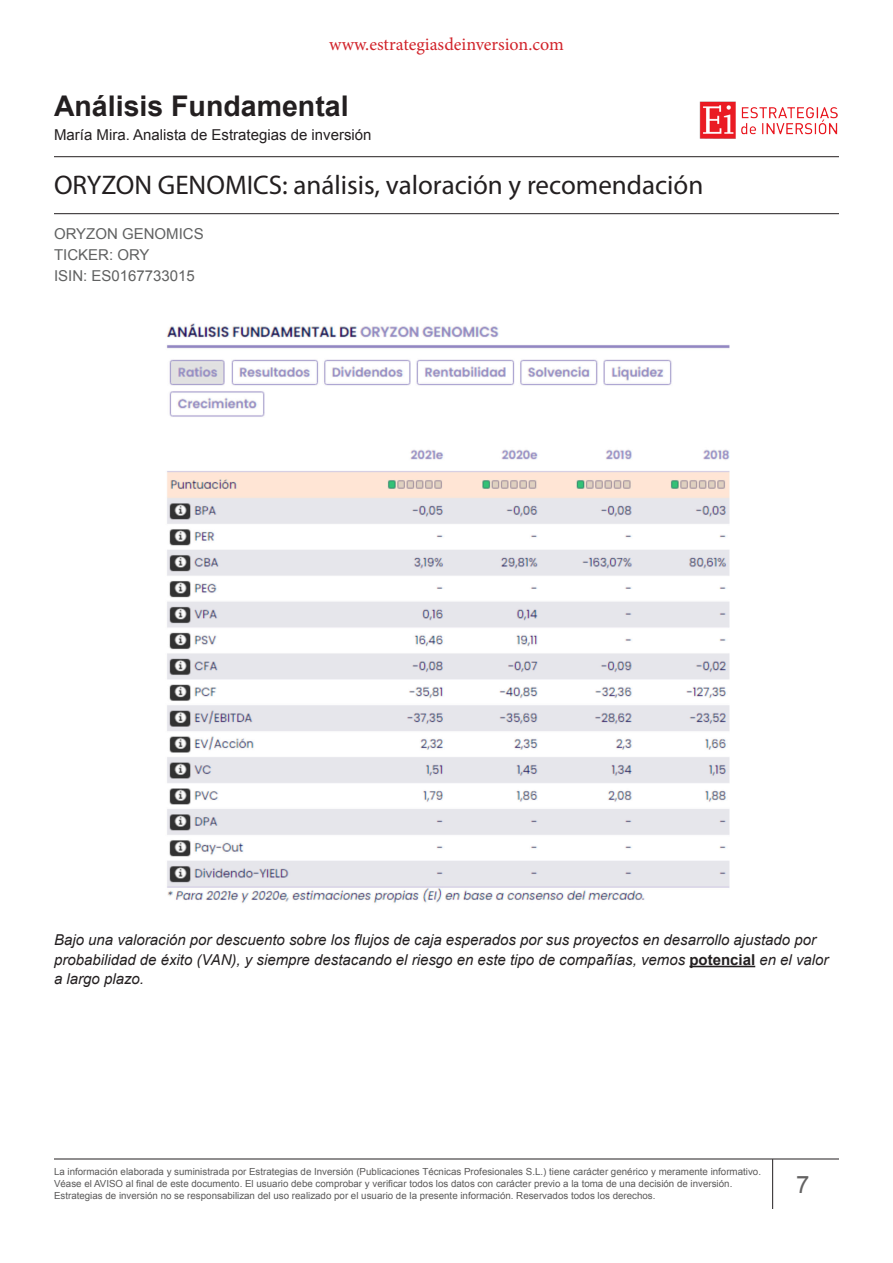
<style>
.page{position:relative;width:893px;height:1263px;background:#fff}
.page>*{position:absolute;margin:0;border:0;box-sizing:border-box;transform-origin:0 0}
.t1{font:700 28.5px "Arial";color:#231f20}
.t2{font:27px "Myriad Pro";color:#231f20}
.t3{font:24px "Arial";color:#646363}
.t4{font:18px "Minion Pro";color:#d1232a}
.t5{font:italic 15px/19.5px "Arial";color:#231f20}
.t6{font:15px "Arial";color:#231f20}
.t7{font:15px/21px "Arial";color:#606161}
.t8{font:9.75px/11.7px "Arial";color:#5a5959}
.s1{font-weight:700;font-style:normal}
</style>
<div class="page">
<img style="left:699px;top:101px;width:139px;height:38px">
<hr style="left:54px;top:156px;width:785px;height:1px;background:#231f20">
<hr style="left:54px;top:213px;width:785px;height:1px;background:#231f20">
<hr style="left:54px;top:1159px;width:785px;height:1px;background:#231f20">
<hr style="left:772px;top:1159px;width:1px;height:50px;background:#231f20">
<hr style="left:689px;top:966px;width:66px;height:1px;background:#231f20">
<img style="left:167px;top:323px;width:563px;height:580px">
<h3 class="t4" style="left:329px;top:32px;width:236px">www.estrategiasdeinversion.com</h3>
<h1 class="t1" style="left:54px;top:87px;width:296px">Análisis Fundamental</h1>
<h3 class="t6" style="left:54px;top:125px;width:319px">María Mira. Analista de Estrategias de inversión</h3>
<h2 class="t2" style="left:54px;top:168px;width:651px">ORYZON GENOMICS: análisis, valoración y recomendación</h2>
<h3 class="t7" style="left:54px;top:223px;width:151px">ORYZON GENOMICS<br>TICKER: ORY<br>ISIN: ES0167733015</h3>
<p class="t5" style="left:54px;top:930px;width:776px">Bajo una valoración por descuento sobre los flujos de caja esperados por sus proyectos en desarrollo ajustado por probabilidad de éxito (VAN), y siempre destacando el riesgo en este tipo de compañías, vemos <span class="s1">potencial</span> en el valor a largo plazo.</p>
<p class="t8" style="left:54px;top:1166px;width:709px">La información elaborada y suministrada por Estrategias de Inversión (Publicaciones Técnicas Profesionales S.L.) tiene carácter genérico y meramente informativo.<br>Véase el AVISO al final de este documento. El usuario debe comprobar y verificar todos los datos con carácter previo a la toma de una decisión de inversión.<br>Estrategias de inversión no se responsabilizan del uso realizado por el usuario de la presente información. Reservados todos los derechos.</p>
<h3 class="t3" style="left:796px;top:1169px;width:15px">7</h3>
</div>
